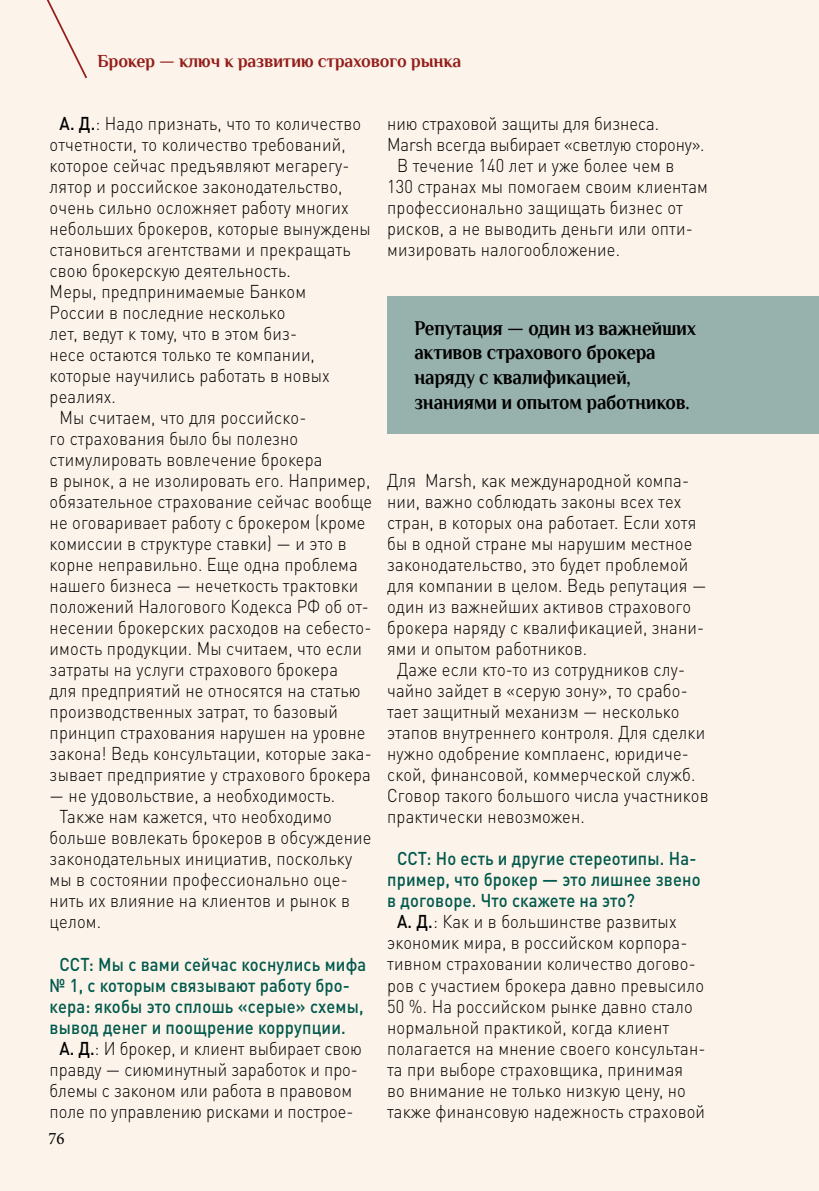
<style>
.page{position:relative;width:819px;height:1191px;background:#fcf3ea}
.page>*{position:absolute;margin:0;border:0;box-sizing:border-box;transform-origin:0 0}
.t1{font:700 21px/24.5px "Philosopher";letter-spacing:-.01em;color:#000;scale:.9 1}
.t2{font:300 18.38px "DIN Pro";letter-spacing:.01em;color:#000;scale:.9 1}
.t3{font:500 18.38px "DIN Pro";letter-spacing:.01em;color:#00594c;scale:.9 1}
.t4{font:300 18.38px "DIN Pro";letter-spacing:-.01em;color:#000;scale:.9 1}
.t5{font:700 18.38px "Philosopher";letter-spacing:-.01em;color:#941e1a;scale:.96 1}
.t6{font:17.5px "Minion Pro";color:#000;scale:.96 1}
.s1{font-weight:500}
</style>
<div class="page">
<svg style="left:46px;top:0;width:41px;height:79px"></svg>
<div style="left:387px;top:297px;width:432px;height:137px;background:#97b1ac"></div>
<p class="t5" style="left:97px;top:51px;width:380px">Брокер — ключ к развитию страхового рынка</p>
<p class="t2" style="left:60px;top:111px;width:336px"><span class="s1">А. Д.</span>: Надо признать, что то количество</p>
<p class="t2" style="left:50px;top:132px;width:330px">отчетности, то количество требований,</p>
<p class="t2" style="left:50px;top:153px;width:334px">которое сейчас предъявляют мегарегу-</p>
<p class="t2" style="left:50px;top:174px;width:327px">лятор и российское законодательство,</p>
<p class="t2" style="left:50px;top:195px;width:334px">очень сильно осложняет работу многих</p>
<p class="t2" style="left:50px;top:216px;width:358px">небольших брокеров, которые вынуждены</p>
<p class="t2" style="left:50px;top:237px;width:336px">становиться агентствами и прекращать</p>
<p class="t2" style="left:50px;top:258px;width:270px">свою брокерскую деятельность.</p>
<p class="t2" style="left:50px;top:279px;width:286px">Меры, предпринимаемые Банком</p>
<p class="t2" style="left:50px;top:300px;width:263px">России в последние несколько</p>
<p class="t2" style="left:50px;top:321px;width:276px">лет, ведут к тому, что в этом биз-</p>
<p class="t2" style="left:50px;top:342px;width:296px">несе остаются только те компании,</p>
<p class="t2" style="left:50px;top:363px;width:313px">которые научились работать в новых</p>
<p class="t2" style="left:50px;top:384px;width:75px">реалиях.</p>
<p class="t2" style="left:60px;top:405px;width:276px">Мы считаем, что для российско-</p>
<p class="t2" style="left:50px;top:426px;width:278px">го страхования было бы полезно</p>
<p class="t2" style="left:50px;top:447px;width:304px">стимулировать вовлечение брокера</p>
<p class="t2" style="left:50px;top:468px;width:358px">в рынок, а не изолировать его. Например,</p>
<p class="t2" style="left:50px;top:489px;width:360px">обязательное страхование сейчас вообще</p>
<p class="t2" style="left:50px;top:510px;width:352px">не оговаривает работу с брокером (кроме</p>
<p class="t2" style="left:50px;top:531px;width:331px">комиссии в структуре ставки) — и это в</p>
<p class="t2" style="left:50px;top:552px;width:344px">корне неправильно. Еще одна проблема</p>
<p class="t2" style="left:50px;top:573px;width:344px">нашего бизнеса — нечеткость трактовки</p>
<p class="t2" style="left:50px;top:594px;width:356px">положений Налогового Кодекса РФ об от-</p>
<p class="t2" style="left:50px;top:615px;width:359px">несении брокерских расходов на себесто-</p>
<p class="t2" style="left:50px;top:636px;width:348px">имость продукции. Мы считаем, что если</p>
<p class="t2" style="left:50px;top:657px;width:322px">затраты на услуги страхового брокера</p>
<p class="t2" style="left:50px;top:678px;width:347px">для предприятий не относятся на статью</p>
<p class="t2" style="left:50px;top:699px;width:322px">производственных затрат, то базовый</p>
<p class="t2" style="left:50px;top:720px;width:352px">принцип страхования нарушен на уровне</p>
<p class="t2" style="left:50px;top:741px;width:359px">закона! Ведь консультации, которые зака-</p>
<p class="t2" style="left:50px;top:762px;width:358px">зывает предприятие у страхового брокера</p>
<p class="t2" style="left:50px;top:783px;width:319px">— не удовольствие, а необходимость.</p>
<p class="t2" style="left:60px;top:804px;width:304px">Также нам кажется, что необходимо</p>
<p class="t2" style="left:50px;top:825px;width:359px">больше вовлекать брокеров в обсуждение</p>
<p class="t2" style="left:50px;top:846px;width:338px">законодательных инициатив, поскольку</p>
<p class="t2" style="left:50px;top:867px;width:333px">мы в состоянии профессионально оце-</p>
<p class="t2" style="left:50px;top:888px;width:335px">нить их влияние на клиентов и рынок в</p>
<p class="t2" style="left:50px;top:909px;width:59px">целом.</p>
<p class="t3" style="left:60px;top:951px;width:342px">ССТ: Мы с вами сейчас коснулись мифа</p>
<p class="t3" style="left:50px;top:972px;width:335px">№ 1, с которым связывают работу бро-</p>
<p class="t3" style="left:50px;top:993px;width:350px">кера: якобы это сплошь «серые» схемы,</p>
<p class="t3" style="left:50px;top:1014px;width:330px">вывод денег и поощрение коррупции.</p>
<p class="t2" style="left:60px;top:1035px;width:337px"><span class="s1">А. Д.</span>: И брокер, и клиент выбирает свою</p>
<p class="t2" style="left:50px;top:1056px;width:344px">правду — сиюминутный заработок и про-</p>
<p class="t2" style="left:50px;top:1077px;width:338px">блемы с законом или работа в правовом</p>
<p class="t2" style="left:50px;top:1098px;width:339px">поле по управлению рисками и построе-</p>
<p class="t6" style="left:48px;top:1126px;width:18px">76</p>
<p class="t2" style="left:387px;top:111px;width:304px">нию страховой защиты для бизнеса.</p>
<p class="t4" style="left:387px;top:132px;width:354px">Marsh всегда выбирает «светлую сторону».</p>
<p class="t2" style="left:397px;top:153px;width:309px">В течение 140 лет и уже более чем в</p>
<p class="t2" style="left:387px;top:174px;width:358px">130 странах мы помогаем своим клиентам</p>
<p class="t2" style="left:387px;top:195px;width:330px">профессионально защищать бизнес от</p>
<p class="t2" style="left:387px;top:216px;width:341px">рисков, а не выводить деньги или опти-</p>
<p class="t2" style="left:387px;top:237px;width:260px">мизировать налогообложение.</p>
<p class="t1" style="left:414px;top:316px;width:314px">Репутация — один из важнейших активов страхового брокера наряду с квалификацией, знаниями и опытом работников.</p>
<p class="t2" style="left:387px;top:468px;width:337px">Для Marsh, как международной компа-</p>
<p class="t2" style="left:387px;top:489px;width:328px">нии, важно соблюдать законы всех тех</p>
<p class="t2" style="left:387px;top:510px;width:345px">стран, в которых она работает. Если хотя</p>
<p class="t2" style="left:387px;top:531px;width:341px">бы в одной стране мы нарушим местное</p>
<p class="t2" style="left:387px;top:552px;width:336px">законодательство, это будет проблемой</p>
<p class="t2" style="left:387px;top:573px;width:356px">для компании в целом. Ведь репутация —</p>
<p class="t2" style="left:387px;top:594px;width:339px">один из важнейших активов страхового</p>
<p class="t2" style="left:387px;top:615px;width:354px">брокера наряду с квалификацией, знани-</p>
<p class="t2" style="left:387px;top:636px;width:224px">ями и опытом работников.</p>
<p class="t2" style="left:397px;top:657px;width:321px">Даже если кто-то из сотрудников слу-</p>
<p class="t2" style="left:387px;top:678px;width:335px">чайно зайдет в «серую зону», то срабо-</p>
<p class="t2" style="left:387px;top:699px;width:326px">тает защитный механизм — несколько</p>
<p class="t2" style="left:387px;top:720px;width:355px">этапов внутреннего контроля. Для сделки</p>
<p class="t2" style="left:387px;top:741px;width:337px">нужно одобрение комплаенс, юридиче-</p>
<p class="t2" style="left:387px;top:762px;width:344px">ской, финансовой, коммерческой служб.</p>
<p class="t2" style="left:387px;top:783px;width:358px">Сговор такого большого числа участников</p>
<p class="t2" style="left:387px;top:804px;width:221px">практически невозможен.</p>
<p class="t3" style="left:397px;top:846px;width:334px">ССТ: Но есть и другие стереотипы. На-</p>
<p class="t3" style="left:387px;top:867px;width:350px">пример, что брокер — это лишнее звено</p>
<p class="t3" style="left:387px;top:888px;width:277px">в договоре. Что скажете на это?</p>
<p class="t2" style="left:397px;top:909px;width:312px"><span class="s1">А. Д.</span>: Как и в большинстве развитых</p>
<p class="t2" style="left:387px;top:930px;width:335px">экономик мира, в российском корпора-</p>
<p class="t2" style="left:387px;top:951px;width:344px">тивном страховании количество догово-</p>
<p class="t2" style="left:387px;top:972px;width:354px">ров с участием брокера давно превысило</p>
<p class="t2" style="left:387px;top:993px;width:341px">50 %. На российском рынке давно стало</p>
<p class="t2" style="left:387px;top:1014px;width:315px">нормальной практикой, когда клиент</p>
<p class="t2" style="left:387px;top:1035px;width:355px">полагается на мнение своего консультан-</p>
<p class="t2" style="left:387px;top:1056px;width:330px">та при выборе страховщика, принимая</p>
<p class="t2" style="left:387px;top:1077px;width:333px">во внимание не только низкую цену, но</p>
<p class="t2" style="left:387px;top:1098px;width:354px">также финансовую надежность страховой</p>
</div>
